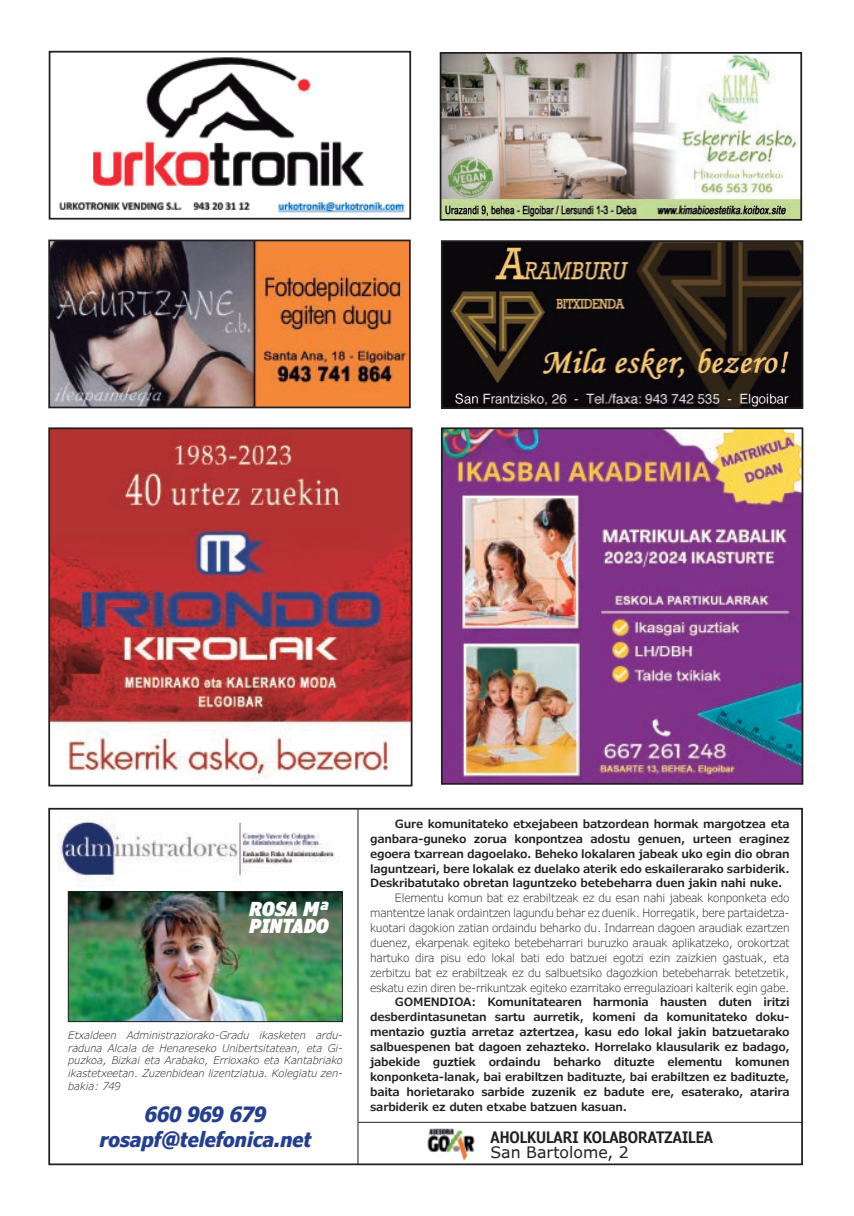
<style>
.page{position:relative;width:854px;height:1216px;background:#fff}
.page>*{position:absolute;margin:0;border:0;box-sizing:border-box;transform-origin:0 0}
.t1{font:italic 700 condensed 21px "Verdana Pro";color:#253f8e}
.t2{font:italic 900 condensed 19.25px "Verdana Pro";color:#fff}
.t3{font:600 condensed 15.75px "Verdana Pro";color:#231f20}
.t4{font:15.75px "Verdana Pro";color:#231f20}
.t5{font:600 11.38px/14.9px "Verdana Pro";letter-spacing:-.02em;color:#231f20;text-align:justify}
.t6{font:300 11.38px/14.9px "Verdana Pro";letter-spacing:-.02em;color:#231f20;text-align:justify}
.t7{font:italic 300 10.5px/12.6px "Verdana Pro";color:#231f20;text-align:justify}
</style>
<div class="page">
<img style="left:51px;top:430px;width:358px;height:350px">
<div style="left:48px;top:427px;width:364px;height:359px;border:2px solid #231f20"></div>
<img style="left:51px;top:242px;width:356px;height:163px">
<div style="left:48px;top:239px;width:362px;height:169px;border:2px solid #231f20"></div>
<img style="left:57px;top:813px;width:282px;height:69px">
<div style="left:48px;top:808px;width:754px;height:357px;border:2px solid #231f20"></div>
<img style="left:70px;top:893px;width:271px;height:127px">
<div style="left:68px;top:891px;width:275px;height:131px;border:1px solid #231f20"></div>
<hr style="left:357px;top:809px;width:1px;height:355px;background:#231f20">
<hr style="left:358px;top:1121px;width:443px;height:1px;background:#231f20">
<img style="left:427px;top:1128px;width:48px;height:33px">
<img style="left:444px;top:243px;width:356px;height:163px">
<div style="left:441px;top:240px;width:362px;height:169px;border:2px solid #231f20"></div>
<img style="left:442px;top:55px;width:356px;height:163px">
<div style="left:439px;top:52px;width:362px;height:169px;border:2px solid #231f20"></div>
<img style="left:59px;top:57px;width:346px;height:156px">
<div style="left:49px;top:51px;width:362px;height:168px;border:2px solid #231f20"></div>
<img style="left:444px;top:430px;width:356px;height:351px">
<div style="left:441px;top:427px;width:362px;height:357px;border:2px solid #231f20"></div>
<p class="t2" style="left:249px;top:895px;width:81px">ROSA Mª</p>
<p class="t2" style="left:249px;top:912px;width:81px">PINTADO</p>
<p class="t7" style="left:68px;top:1029px;width:276px">Etxaldeen Administraziorako-Gradu ikasketen ardu&shy;raduna Alcala de Henareseko Unibertsitatean, eta Gi&shy;puzkoa, Bizkai eta Arabako, Errioxako eta Kantabriako ikastetxeetan. Zuzenbidean lizentziatua. Kolegiatu zen&shy;bakia: 749</p>
<p class="t1" style="left:145px;top:1100px;width:123px">660 969 679</p>
<p class="t1" style="left:100px;top:1125px;width:213px">rosapf@telefonica.net</p>
<p class="t5" style="left:370px;top:816px;width:421px;text-indent:25px">Gure komunitateko etxejabeen batzordean hormak margotzea eta ganbara-guneko zorua konpontzea adostu genuen, urteen eraginez egoera txarrean dagoelako. Beheko lokalaren jabeak uko egin dio obran laguntzeari, bere lokalak ez duelako aterik edo eskailerarako sarbiderik.<br>Deskribatutako obretan laguntzeko betebeharra duen jakin nahi nuke.</p>
<p class="t6" style="left:370px;top:890px;width:421px;text-indent:25px">Elementu komun bat ez erabiltzeak ez du esan nahi jabeak konponketa edo mantentze lanak ordaintzen lagundu behar ez duenik. Horregatik, bere partaidetza&shy;kuotari dagokion zatian ordaindu beharko du. Indarrean dagoen araudiak ezartzen duenez, ekarpenak egiteko betebeharrari buruzko arauak aplikatzeko, orokortzat hartuko dira pisu edo lokal bati edo batzuei egotzi ezin zaizkien gastuak, eta zerbitzu bat ez erabiltzeak ez du salbuetsiko dagozkion betebeharrak betetzetik, eskatu ezin diren be-rrikuntzak egiteko ezarritako erregulazioari kalterik egin gabe.</p>
<p class="t5" style="left:370px;top:995px;width:421px;text-indent:25px">GOMENDIOA: Komunitatearen harmonia hausten duten iritzi desberdintasunetan sartu aurretik, komeni da komunitateko doku&shy;mentazio guztia arretaz aztertzea, kasu edo lokal jakin batzuetarako salbuespenen bat dagoen zehazteko. Horrelako klausularik ez badago, jabekide guztiek ordaindu beharko dituzte elementu komunen konponketa-lanak, bai erabiltzen badituzte, bai erabiltzen ez badituzte, baita horietarako sarbide zuzenik ez badute ere, esaterako, atarira sarbiderik ez duten etxabe batzuen kasuan.</p>
<p class="t3" style="left:490px;top:1126px;width:224px">AHOLKULARI KOLABORATZAILEA</p>
<p class="t4" style="left:490px;top:1142px;width:140px">San Bartolome, 2</p>
</div>
